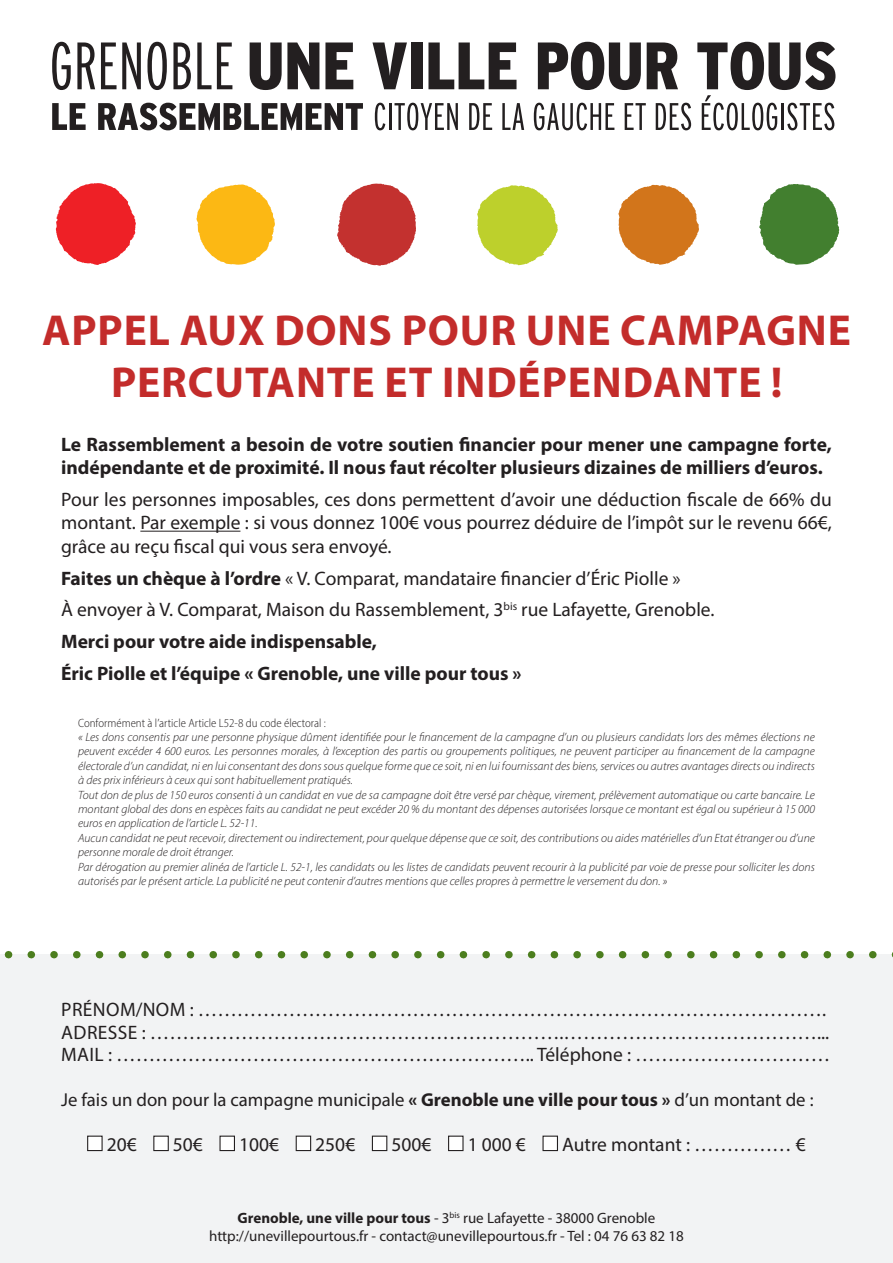
<style>
.page{position:relative;width:893px;height:1263px;background:#fff}
.page>*{position:absolute;margin:0;border:0;box-sizing:border-box;transform-origin:0 0}
.t1{font:700 43.5px/52.2px "Myriad Pro";letter-spacing:.02em;color:#c32c2b;text-align:center}
.t2{font:19.5px/23.4px "Myriad Pro";color:#231f20;text-align:justify}
.t3{font:700 19.5px/23.4px "Myriad Pro";color:#231f20}
.t4{font:19.5px/22.5px "Myriad Pro";letter-spacing:.02em;color:#231f20}
.t5{font:18.75px "Myriad Pro";color:#231f20}
.t6{font:15px "Myriad Pro";color:#231f20}
.t7{font:italic 300 12px/14.4px "Myriad Pro";color:#231f20;text-align:justify}
.t8{font:300 semi-condensed 12px "Myriad Pro";color:#231f20}
.s1{font-weight:700}
</style>
<div class="page">
<div style="left:0;top:954px;width:893px;height:309px;background:#f2f3f4"></div>
<svg style="left:56px;top:183px;width:80px;height:82px"></svg>
<svg style="left:196px;top:184px;width:79px;height:81px"></svg>
<svg style="left:618px;top:185px;width:81px;height:80px"></svg>
<svg style="left:477px;top:185px;width:81px;height:80px"></svg>
<svg style="left:759px;top:184px;width:80px;height:81px"></svg>
<svg style="left:337px;top:183px;width:79px;height:83px"></svg>
<svg style="left:52px;top:42px;width:19px;height:48px"></svg>
<svg style="left:77px;top:42px;width:18px;height:47px"></svg>
<svg style="left:101px;top:42px;width:40px;height:47px"></svg>
<svg style="left:147px;top:42px;width:20px;height:48px"></svg>
<svg style="left:173px;top:42px;width:18px;height:47px"></svg>
<svg style="left:197px;top:42px;width:35px;height:47px"></svg>
<svg style="left:250px;top:42px;width:69px;height:48px"></svg>
<svg style="left:325px;top:42px;width:28px;height:47px"></svg>
<svg style="left:372px;top:42px;width:35px;height:47px"></svg>
<div style="left:411px;top:42px;width:11px;height:47px;background:#231f20"></div>
<svg style="left:428px;top:42px;width:88px;height:47px"></svg>
<svg style="left:538px;top:42px;width:103px;height:48px"></svg>
<svg style="left:647px;top:42px;width:31px;height:47px"></svg>
<svg style="left:52px;top:103px;width:34px;height:27px"></svg>
<svg style="left:98px;top:103px;width:265px;height:28px"></svg>
<svg style="left:375px;top:103px;width:10px;height:27px"></svg>
<hr style="left:389px;top:103px;width:2px;height:27px;background:#231f20">
<svg style="left:394px;top:103px;width:64px;height:27px"></svg>
<svg style="left:469px;top:103px;width:23px;height:27px"></svg>
<svg style="left:502px;top:103px;width:22px;height:27px"></svg>
<svg style="left:534px;top:103px;width:80px;height:27px"></svg>
<svg style="left:625px;top:103px;width:21px;height:27px"></svg>
<svg style="left:656px;top:103px;width:35px;height:27px"></svg>
<svg style="left:697px;top:42px;width:138px;height:88px"></svg>
<hr style="left:140px;top:531px;width:100px;height:1px;background:#231f20">
<div style="left:88px;top:1136px;width:14px;height:14px;background:#fff"></div>
<div style="left:87px;top:1135px;width:16px;height:16px;border:1px solid #231f20"></div>
<div style="left:154px;top:1136px;width:14px;height:14px;background:#fff"></div>
<div style="left:153px;top:1135px;width:16px;height:16px;border:1px solid #231f20"></div>
<div style="left:220px;top:1136px;width:14px;height:14px;background:#fff"></div>
<div style="left:219px;top:1135px;width:16px;height:16px;border:1px solid #231f20"></div>
<div style="left:296px;top:1136px;width:15px;height:14px;background:#fff"></div>
<div style="left:296px;top:1135px;width:15px;height:16px;border:1px solid #231f20"></div>
<div style="left:372px;top:1136px;width:15px;height:14px;background:#fff"></div>
<div style="left:372px;top:1135px;width:15px;height:16px;border:1px solid #231f20"></div>
<div style="left:449px;top:1136px;width:14px;height:14px;background:#fff"></div>
<div style="left:448px;top:1135px;width:16px;height:16px;border:1px solid #231f20"></div>
<div style="left:543px;top:1136px;width:14px;height:14px;background:#fff"></div>
<div style="left:542px;top:1135px;width:16px;height:16px;border:1px solid #231f20"></div>
<svg style="left:4px;top:951px;width:889px;height:7px"></svg>
<p class="t1" style="left:42px;top:303px;width:810px">APPEL AUX DONS POUR UNE CAMPAGNE<br>PERCUTANTE ET INDÉPENDANTE !</p>
<p class="t3" style="left:61px;top:432px;width:772px">Le Rassemblement a besoin de votre soutien financier pour mener une campagne forte, indépendante et de proximité. Il nous faut récolter plusieurs dizaines de milliers d’euros.</p>
<p class="t2" style="left:61px;top:487px;width:772px">Pour les personnes imposables, ces dons permettent d’avoir une déduction fiscale de 66% du montant. Par exemple : si vous donnez 100€ vous pourrez déduire de l’impôt sur le revenu 66€, grâce au reçu fiscal qui vous sera envoyé.</p>
<p class="t2" style="left:61px;top:566px;width:621px"><span class="s1">Faites un chèque à l’ordre</span> « V. Comparat, mandataire financier d’Éric Piolle »</p>
<p class="t2" style="left:61px;top:598px;width:655px">À envoyer à V. Comparat, Maison du Rassemblement, 3<sup>bis</sup> rue Lafayette, Grenoble.</p>
<p class="t3" style="left:61px;top:629px;width:317px">Merci pour votre aide indispensable,</p>
<p class="t3" style="left:61px;top:661px;width:462px">Éric Piolle et l’équipe « Grenoble, une ville pour tous »</p>
<p class="t8" style="left:78px;top:715px;width:249px">Conformément à l’article Article L52-8 du code électoral :</p>
<p class="t7" style="left:78px;top:730px;width:738px">« Les dons consentis par une personne physique dûment identifiée pour le financement de la campagne d’un ou plusieurs candidats lors des mêmes élections ne peuvent excéder 4 600 euros. Les personnes morales, à l’exception des partis ou groupements politiques, ne peuvent participer au financement de la campagne électorale d’un candidat, ni en lui consentant des dons sous quelque forme que ce soit, ni en lui fournissant des biens, services ou autres avantages directs ou indirects à des prix inférieurs à ceux qui sont habituellement pratiqués.</p>
<p class="t7" style="left:78px;top:787px;width:738px">Tout don de plus de 150 euros consenti à un candidat en vue de sa campagne doit être versé par chèque, virement, prélèvement automatique ou carte bancaire. Le montant global des dons en espèces faits au candidat ne peut excéder 20 % du montant des dépenses autorisées lorsque ce montant est égal ou supérieur à 15 000 euros en application de l’article L. 52-11.</p>
<p class="t7" style="left:78px;top:830px;width:738px">Aucun candidat ne peut recevoir, directement ou indirectement, pour quelque dépense que ce soit, des contributions ou aides matérielles d’un Etat étranger ou d’une personne morale de droit étranger.</p>
<p class="t7" style="left:78px;top:859px;width:738px">Par dérogation au premier alinéa de l’article L. 52-1, les candidats ou les listes de candidats peuvent recourir à la publicité par voie de presse pour solliciter les dons autorisés par le présent article. La publicité ne peut contenir d’autres mentions que celles propres à permettre le versement du don. »</p>
<p class="t4" style="left:61px;top:998px;width:770px">PRÉNOM/NOM : …………………………………………………………………………………….<br>ADRESSE : ……………………………………………………….…………………………………...<br>MAIL : ……………………………………………………….. Téléphone : …………………………</p>
<p class="t5" style="left:61px;top:1088px;width:754px">Je fais un don pour la campagne municipale <span class="s1">« Grenoble une ville pour tous »</span> d’un montant de :</p>
<p class="t2" style="left:107px;top:1132px;width:32px">20€</p>
<p class="t2" style="left:173px;top:1132px;width:32px">50€</p>
<p class="t2" style="left:239px;top:1132px;width:42px">100€</p>
<p class="t2" style="left:315px;top:1132px;width:42px">250€</p>
<p class="t2" style="left:391px;top:1132px;width:42px">500€</p>
<p class="t2" style="left:468px;top:1132px;width:60px">1 000 €</p>
<p class="t2" style="left:562px;top:1132px;width:245px">Autre montant : …………… €</p>
<p class="t6" style="left:238px;top:1209px;width:419px"><span class="s1">Grenoble, une ville pour tous</span> - 3<sup>bis</sup> rue Lafayette - 38000 Grenoble</p>
<p class="t6" style="left:209px;top:1227px;width:476px">http://unevillepourtous.fr - contact@unevillepourtous.fr - Tel : 04 76 63 82 18</p>
</div>
